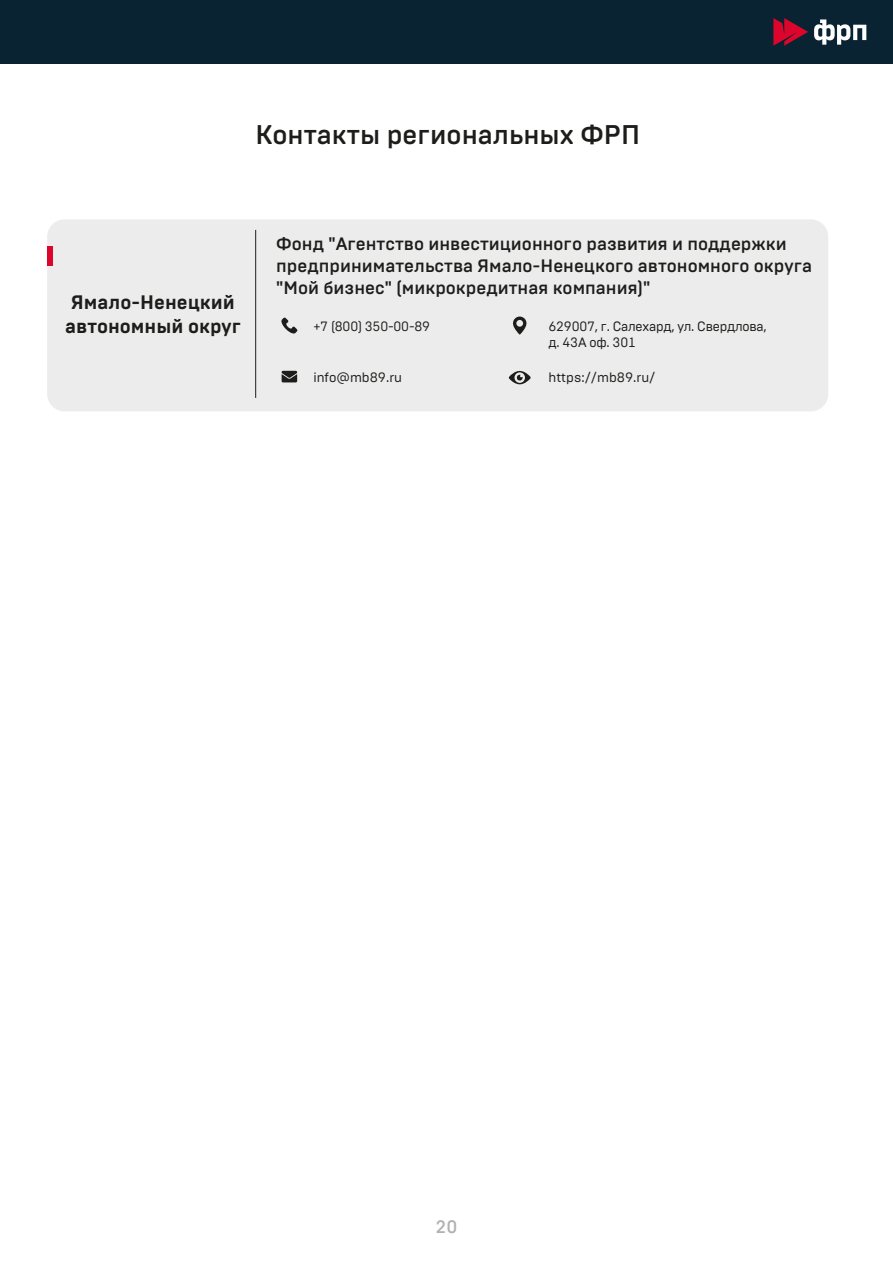
<style>
.page{position:relative;width:893px;height:1263px;background:#fff}
.page>*{position:absolute;margin:0;border:0;box-sizing:border-box;transform-origin:0 0}
.t1{font:500 27px "Brutal Type";color:#1d1d1b}
.t2{font:700 19.5px/23.4px "Brutal Type";color:#1d1d1b;text-align:center}
.t3{font:500 18px/21.6px "Brutal Type";color:#1d1d1b}
.t4{font:500 18px "Brutal Type";color:#b1b1b1}
.t5{font:13.5px/16.2px "Brutal Type";letter-spacing:-.015em;color:#1d1d1b}
</style>
<div class="page">
<div style="left:0;top:0;width:893px;height:64px;background:#0a2332"></div>
<svg style="left:773px;top:18px;width:35px;height:28px"></svg>
<svg style="left:814px;top:19px;width:52px;height:26px"></svg>
<div style="left:47px;top:219px;width:781px;height:192px;background:#ececec;border-radius:17px"></div>
<svg style="left:509px;top:371px;width:22px;height:13px"></svg>
<svg style="left:281px;top:317px;width:16px;height:16px"></svg>
<svg style="left:513px;top:317px;width:14px;height:18px"></svg>
<svg style="left:282px;top:371px;width:15px;height:11px"></svg>
<hr style="left:255px;top:230px;width:1px;height:168px;background:#1d1d1b">
<div style="left:47px;top:246px;width:6px;height:19px;background:#dc052b"></div>
<h1 class="t1" style="left:256px;top:119px;width:386px">Контакты региональных ФРП</h1>
<p class="t2" style="left:65px;top:291px;width:177px">Ямало-Ненецкий автономный округ</p>
<p class="t3" style="left:276px;top:233px;width:537px">Фонд "Агентство инвестиционного развития и поддержки предпринимательства Ямало-Ненецкого автономного округа "Мой бизнес" (микрокредитная компания)"</p>
<p class="t5" style="left:313px;top:318px;width:118px">+7 (800) 350-00-89</p>
<p class="t5" style="left:313px;top:369px;width:90px">info@mb89.ru</p>
<p class="t5" style="left:548px;top:318px;width:220px">629007, г. Салехард, ул. Свердлова, д. 43А оф. 301</p>
<p class="t5" style="left:548px;top:369px;width:109px">https://mb89.ru/</p>
<p class="t4" style="left:435px;top:1216px;width:24px">20</p>
</div>
